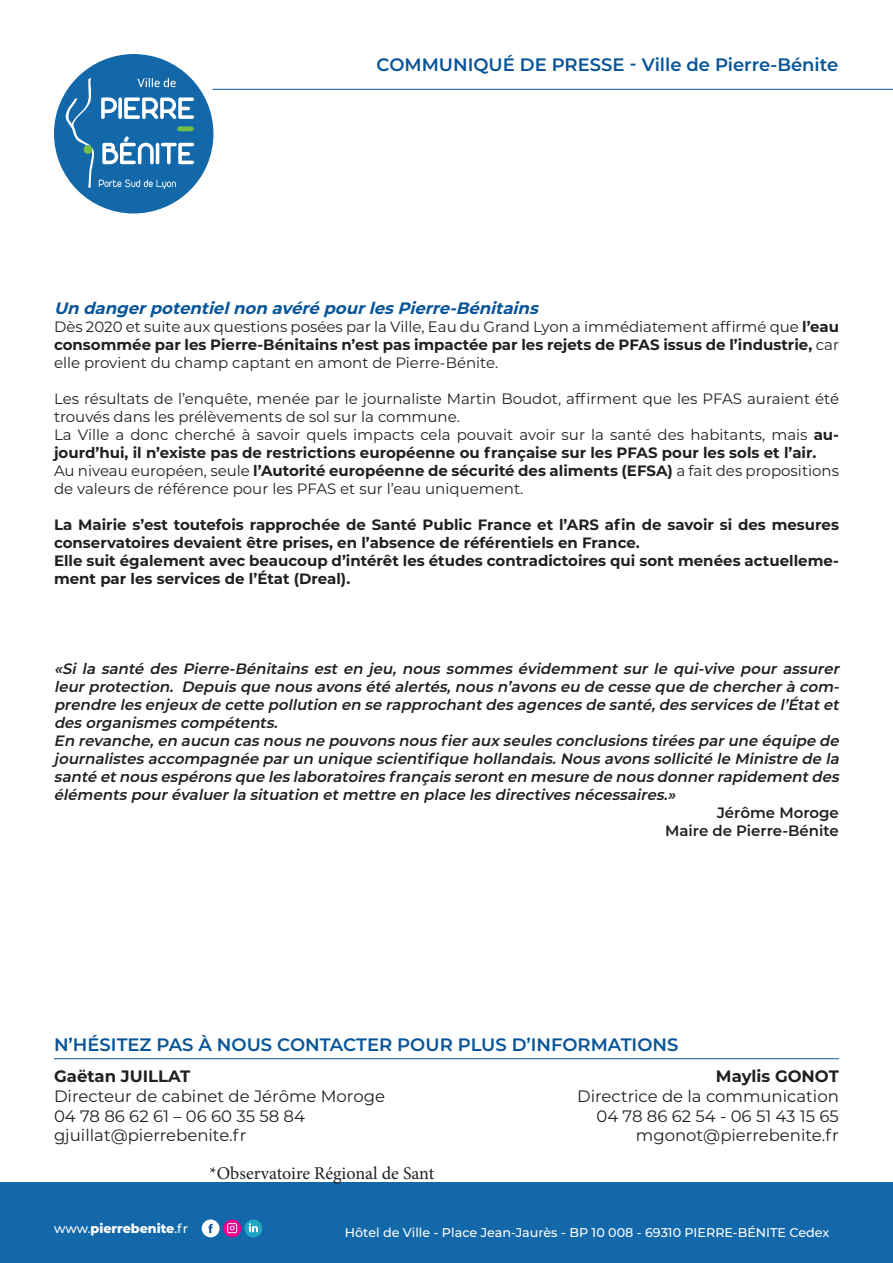
<style>
.page{position:relative;width:893px;height:1263px;background:#fff}
.page>*{position:absolute;margin:0;border:0;box-sizing:border-box;transform-origin:0 0}
.t1{font:600 18px "Montserrat";color:#075498}
.t2{font:18px "Minion Pro";color:#231f20}
.t3{font:16.5px/19.8px "Montserrat";color:#231f20}
.t4{font:italic 700 16.5px "Montserrat";color:#075498}
.t5{font:700 16.5px "Montserrat";color:#231f20}
.t6{font:15px/18px "Montserrat";color:#231f20;text-align:justify}
.t7{font:italic 600 15px/18px "Montserrat";color:#231f20}
.t8{font:700 15px/18px "Montserrat";color:#231f20}
.t9{font:600 15px/18px "Montserrat";color:#231f20;text-align:right}
.t10{font:500 12.75px "Montserrat";color:#fff}
.t11{font:800 12.75px "Montserrat";color:#fff}
.s1{font-weight:700}
.s2{font-weight:500}
</style>
<div class="page">
<div style="left:0;top:1183px;width:893px;height:80px;background:#1268a9"></div>
<div style="left:202px;top:1219px;width:18px;height:18px;background:#fff;border-radius:50%"></div>
<svg style="left:208px;top:1224px;width:5px;height:9px"></svg>
<svg style="left:223px;top:1219px;width:18px;height:18px"></svg>
<div style="left:244px;top:1219px;width:18px;height:18px;background:#21a7c6;border-radius:50%"></div>
<svg style="left:249px;top:1223px;width:9px;height:9px"></svg>
<svg style="left:227px;top:1223px;width:10px;height:10px"></svg>
<hr style="left:213px;top:89px;width:680px;height:1px;background:#075498">
<div style="left:54px;top:54px;width:160px;height:159px;background:#1268a9;border-radius:50%"></div>
<svg style="left:65px;top:78px;width:129px;height:111px"></svg>
<hr style="left:54px;top:1058px;width:785px;height:1px;background:#075498">
<p class="t1" style="left:377px;top:52px;width:463px">COMMUNIQUÉ DE PRESSE - Ville de Pierre-Bénite</p>
<p class="t4" style="left:54px;top:296px;width:491px">Un dangerpotentielnon avéré pourlesPierre-Bénitains</p>
<p class="t6" style="left:54px;top:317px;width:786px">Dès 2020 et suite aux questions posées par la Ville, Eau du Grand Lyon a immédiatement affirmé que <span class="s1">l’eau consommée par les Pierre-Bénitains n’est pas impactée par les rejets de PFAS issus de l’industrie,</span> car elle provient du champ captant en amont de Pierre-Bénite.</p>
<p class="t6" style="left:54px;top:389px;width:786px;text-align:left">Les résultats de l’enquête, menée par le journaliste Martin Boudot, affirment que les PFAS auraient été trouvés dans les prélèvements de sol sur la commune.<br>La Ville a donc cherché à savoir quels impacts cela pouvait avoir sur la santé des habitants, mais <span class="s1">au&shy;jourd’hui, il n’existe pas de restrictions européenne ou française sur les PFAS pour les sols et l’air.<br></span>Au niveau européen, seule <span class="s1">l’Autorité européenne de sécurité des aliments (EFSA)</span> a fait des propositions de valeurs de référence pour les PFAS et sur l’eau uniquement.</p>
<p class="t8" style="left:54px;top:515px;width:786px">La Mairie s’est toutefois rapprochée de Santé Public France et l’ARS afin de savoir si des mesures conservatoires devaient être prises, en l’absence de référentiels en France.<br>Elle suit également avec beaucoup d’intérêt les études contradictoires qui sont menées actuelleme&shy;ment par les services de l’État (Dreal).</p>
<p class="t7" style="left:54px;top:659px;width:790px">«Si la santé des Pierre-Bénitains est en jeu, nous sommes évidemment sur le qui-vive pour assurer leurprotection. Depuis que nous avons été alertés,nous n’avons eu de cesse que de chercherà com&shy;prendre les enjeux de cette pollution en se rapprochantdes agences de santé,des services de l’Étatet des organismes compétents.<br>En revanche,en aucun cas nous ne pouvons nous fieraux seules conclusions tirées parune équipe de journalistes accompagnée parun unique scientifique hollandais.Nous avons sollicité le Ministre de la santé etnous espérons que les laboratoires français seronten mesure de nous donnerrapidementdes éléments pourévaluerla situation etmettre en place les directives nécessaires.»</p>
<p class="t9" style="left:665px;top:803px;width:175px">Jérôme Moroge<br>Maire de Pierre-Bénite</p>
<p class="t1" style="left:54px;top:1031px;width:626px">N’HÉSITEZ PAS À NOUS CONTACTER POUR PLUS D’INFORMATIONS</p>
<p class="t5" style="left:54px;top:1064px;width:138px">Gaëtan JUILLAT</p>
<p class="t3" style="left:54px;top:1085px;width:332px">Directeur de cabinet de Jérôme Moroge<br>04 78 86 62 61 – 06 60 35 58 84 gjuillat@pierrebenite.fr</p>
<p class="t2" style="left:209px;top:1161px;width:226px">*Observatoire Régional de Sant</p>
<p class="t5" style="left:716px;top:1064px;width:124px">Maylis GONOT</p>
<p class="t3" style="left:577px;top:1085px;width:263px;text-align:right">Directrice de la communication<br>04 78 86 62 54 - 06 51 43 15 65 mgonot@pierrebenite.fr</p>
<p class="t11" style="left:54px;top:1219px;width:135px"><span class="s2">www.</span>pierrebenite<span class="s2">.fr</span></p>
<p class="t10" style="left:345px;top:1223px;width:486px">Hôtel de Ville - Place Jean-Jaurès - BP 10 008 - 69310 PIERRE-BÉNITE Cedex</p>
</div>
